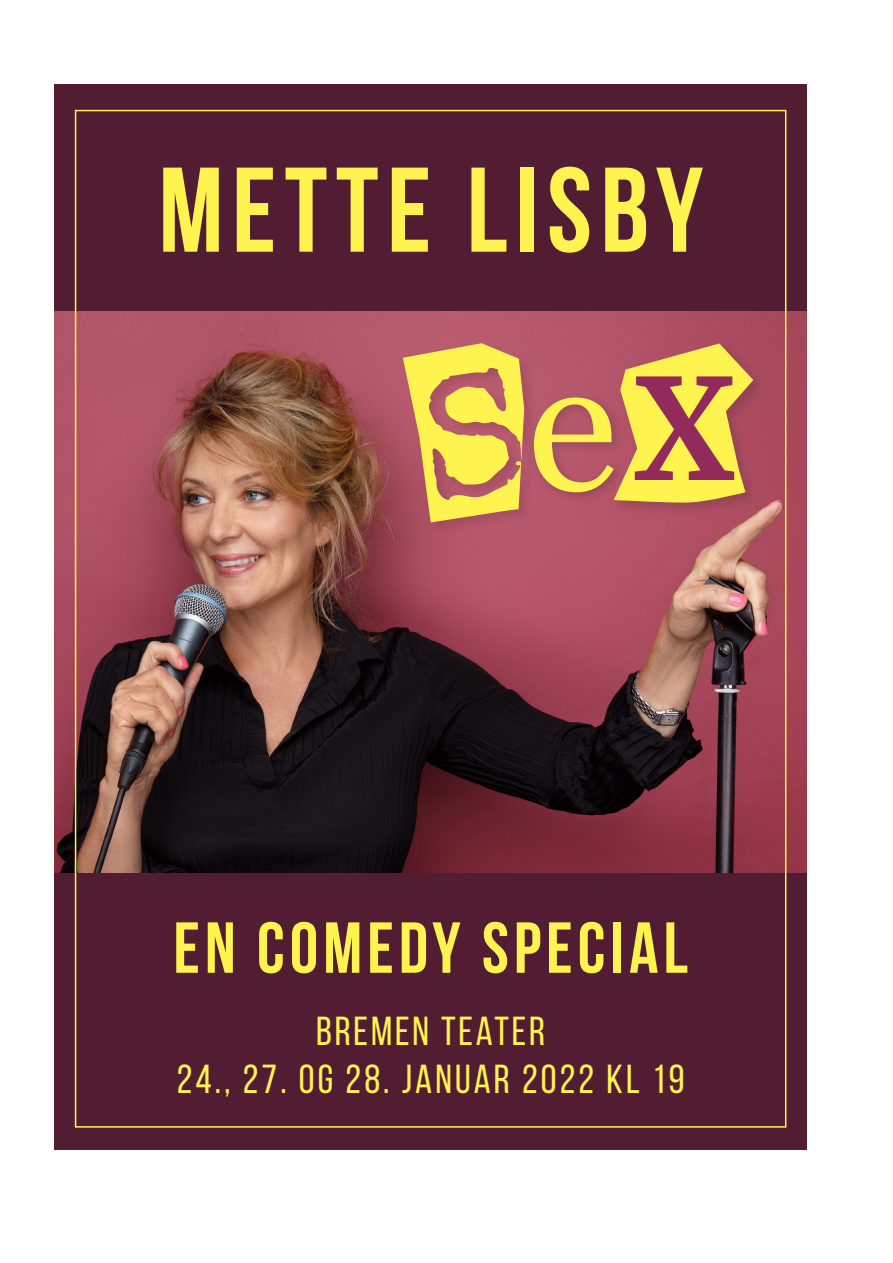
<style>
.page{position:relative;width:893px;height:1263px;background:#fff}
.page>*{position:absolute;margin:0;border:0;box-sizing:border-box;transform-origin:0 0}
.t1{font:700 120.15px "Bebas Neue";letter-spacing:.07em;color:#fff34f}
.t2{font:700 72px "Bebas Neue";letter-spacing:.07em;color:#fff34f}
.t3{font:40.5px "Bebas Neue";letter-spacing:.075em;color:#fff34f}
</style>
<div class="page">
<img style="left:54px;top:311px;width:753px;height:562px">
<div style="left:54px;top:873px;width:753px;height:277px;background:#521d33"></div>
<div style="left:54px;top:84px;width:753px;height:227px;background:#521d33"></div>
<div style="left:402px;top:342px;width:136px;height:194px;background:#521d33;opacity:.17"></div>
<svg style="left:403px;top:343px;width:121px;height:179px;background:#ddb159"></svg>
<div style="left:529px;top:392px;width:95px;height:111px;background:#b3576b"></div>
<div style="left:612px;top:342px;width:154px;height:174px;background:#aa4a5e"></div>
<svg style="left:534px;top:343px;width:219px;height:160px"></svg>
<p class="t1" style="left:159px;top:144px;width:546px">METTE LISBY</p>
<p class="t2" style="left:173px;top:908px;width:516px">EN COMEDY SPECIAL</p>
<p class="t3" style="left:316px;top:1009px;width:230px">BREMEN TEATER</p>
<p class="t3" style="left:177px;top:1057px;width:509px">24., 27. OG 28. JANUAR 2022 KL 19</p>
</div>
